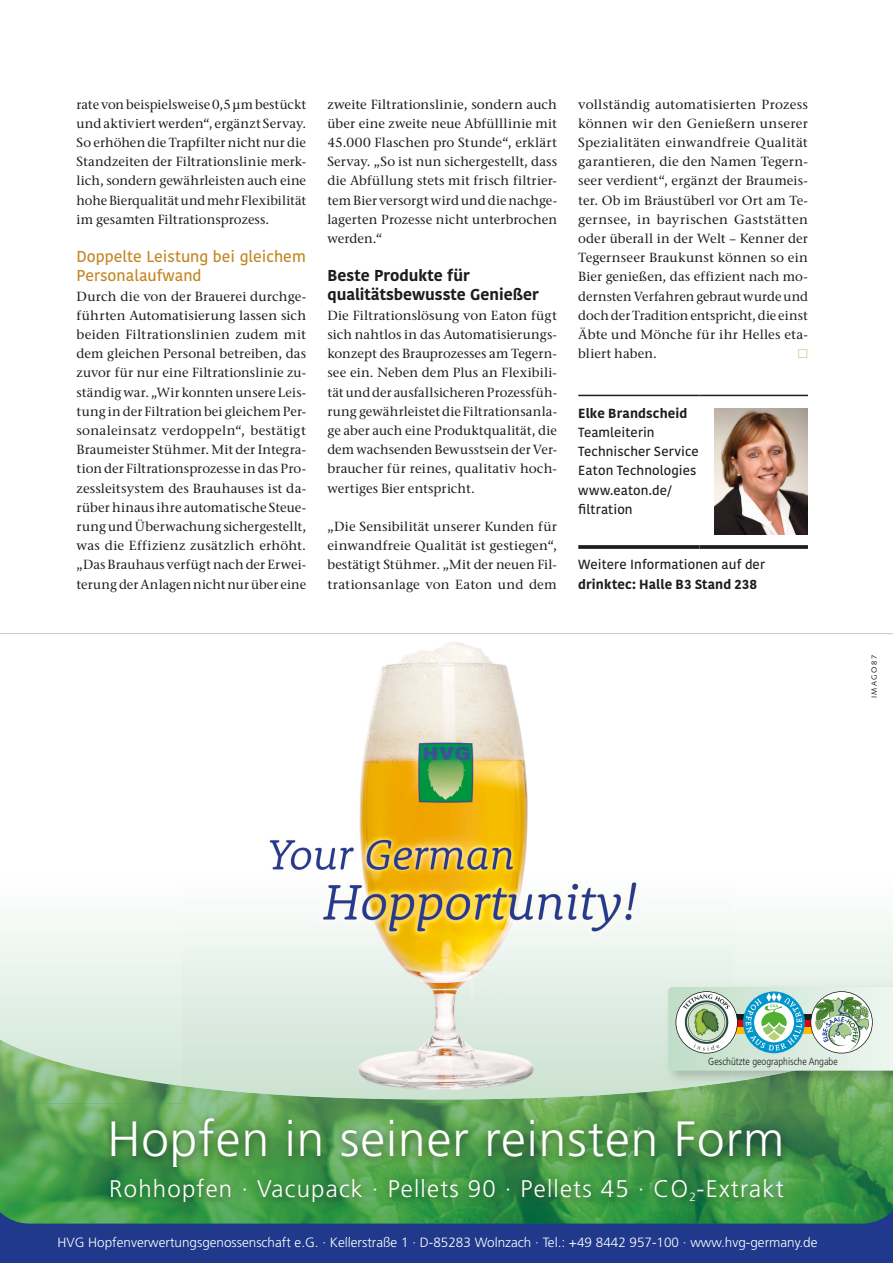
<style>
.page{position:relative;width:893px;height:1263px;background:#fff}
.page>*{position:absolute;margin:0;border:0;box-sizing:border-box;transform-origin:0 0}
.t1{font:300 49.5px "Frutiger";letter-spacing:.02em;color:#fff}
.t2{font:300 24px "Frutiger";letter-spacing:.05em;color:#fff}
.t3{font:500 15.75px/18.9px "Kohinoor Bangla";color:#c48623}
.t4{font:700 15.75px/18.9px "Kohinoor Bangla";color:#1d1d1b}
.t5{font:300 13.5px "Frutiger";color:#fff}
.t6{font:500 13.2px/19.2px "Stone Serif ITC Pro";letter-spacing:.01em;color:#1d1d1b;text-align:justify}
.t7{font:500 13.2px/19.2px "Kohinoor Bangla";letter-spacing:.005em;color:#1d1d1b}
.t8{font:700 13.2px "Kohinoor Bangla";letter-spacing:.01em;color:#1d1d1b}
.t9{font:300 condensed 10.35px "Frutiger";color:#1d1d1b}
.t10{font:7.5px "Syntax";color:#1d1d1b}
</style>
<div class="page">
<hr style="left:578px;top:395px;width:121px;height:1px;background:#1d1d1b">
<hr style="left:699px;top:395px;width:109px;height:1px;background:#1d1d1b">
<svg style="left:578px;top:545px;width:121px;height:4px"></svg>
<svg style="left:699px;top:545px;width:109px;height:4px"></svg>
<img style="left:715px;top:408px;width:93px;height:126px">
<div style="left:0;top:1079px;width:893px;height:184px;background:#20398c"></div>
<img style="left:0;top:1099px;width:893px;height:111px">
<svg style="left:0;top:922px;width:893px;height:177px"></svg>
<img style="left:183px;top:642px;width:549px;height:444px">
<img style="left:183px;top:1086px;width:549px;height:41px">
<img style="left:354px;top:1056px;width:178px;height:34px">
<img style="left:0;top:1210px;width:893px;height:28px">
<img style="left:59px;top:1237px;width:751px;height:1px">
<img style="left:732px;top:980px;width:161px;height:102px">
<img style="left:661px;top:980px;width:71px;height:110px">
<svg style="left:668px;top:987px;width:225px;height:84px"></svg>
<hr style="left:0;top:633px;width:893px;height:1px;background:#c7c7c6">
<p class="t6" style="left:77px;top:94px;width:231px">rate von beispielsweise 0,5 µm bestückt und aktiviert werden“, ergänzt Servay.<br>So erhöhen die Trapfilter nicht nur die Standzeiten der Filtrationslinie merk&shy;lich, sondern gewährleisten auch eine hohe Bierqualität und mehr Flexibilität im gesamten Filtrationsprozess.</p>
<p class="t3" style="left:77px;top:246px;width:231px">Doppelte Leistung bei gleichem<br>Personalaufwand</p>
<p class="t6" style="left:77px;top:286px;width:231px">Durch die von der Brauerei durchge&shy;führten Automatisierung lassen sich beiden Filtrationslinien zudem mit dem gleichen Personal betreiben, das zuvor für nur eine Filtrationslinie zu&shy;ständig war. „Wir konnten unsere Leis&shy;tung in der Filtration bei gleichem Per&shy;sonaleinsatz verdoppeln“, bestätigt Braumeister Stühmer. Mit der Integra&shy;tion der Filtrationsprozesse in das Pro&shy;zessleitsystem des Brauhauses ist da&shy;rüber hinaus ihre automatische Steue&shy;rung und Überwachung sichergestellt, was die Effizienz zusätzlich erhöht. „Das Brauhaus verfügt nach der Erwei&shy;terung der Anlagen nicht nur über eine</p>
<p class="t6" style="left:327px;top:94px;width:231px">zweite Filtrationslinie, sondern auch über eine zweite neue Abfülllinie mit 45.000 Flaschen pro Stunde“, erklärt Servay. „So ist nun sichergestellt, dass die Abfüllung stets mit frisch filtrier&shy;tem Bier versorgt wird und die nachge&shy;lagerten Prozesse nicht unterbrochen werden.“</p>
<p class="t4" style="left:327px;top:265px;width:213px">Beste Produkte für qualitätsbewusste Genießer</p>
<p class="t6" style="left:327px;top:306px;width:231px">Die Filtrationslösung von Eaton fügt sich nahtlos in das Automatisierungs&shy;konzept des Brauprozesses am Tegern&shy;see ein. Neben dem Plus an Flexibili&shy;tät und der ausfallsicheren Prozessfüh&shy;rung gewährleistet die Filtrationsanla&shy;ge aber auch eine Produktqualität, die dem wachsenden Bewusstsein der Ver&shy;braucher für reines, qualitativ hoch&shy;wertiges Bier entspricht.</p>
<p class="t6" style="left:327px;top:517px;width:231px">„Die Sensibilität unserer Kunden für einwandfreie Qualität ist gestiegen“, bestätigt Stühmer. „Mit der neuen Fil&shy;trationsanlage von Eaton und dem</p>
<p class="t6" style="left:578px;top:94px;width:231px">vollständig automatisierten Prozess können wir den Genießern unserer Spezialitäten einwandfreie Qualität garantieren, die den Namen Tegern&shy;seer verdient“, ergänzt der Braumeis&shy;ter. Ob im Bräustüberl vor Ort am Te&shy;gernsee, in bayrischen Gaststätten oder überall in der Welt – Kenner der Tegernseer Braukunst können so ein Bier genießen, das effizient nach mo&shy;dernsten Verfahren gebraut wurde und doch der Tradition entspricht, die einst Äbte und Mönche für ihr Helles eta&shy;bliert haben.</p>
<p class="t8" style="left:578px;top:402px;width:110px">Elke Brandscheid</p>
<p class="t7" style="left:578px;top:422px;width:122px">Teamleiterin<br>Technischer Service<br>Eaton Technologies www.eaton.de/ filtration</p>
<p class="t7" style="left:578px;top:555px;width:188px">Weitere Informationen auf der</p>
<p class="t8" style="left:578px;top:572px;width:180px">drinktec: Halle B3 Stand 238</p>
<p class="t10" style="left:870px;top:698px;width:45px;rotate:-90deg">IMAGO87</p>
<p class="t9" style="left:708px;top:1055px;width:131px">Geschützte geographische Angabe</p>
<h1 class="t1" style="left:107px;top:1111px;width:678px">Hopfen in seiner reinsten Form</h1>
<h2 class="t2" style="left:109px;top:1175px;width:676px">Rohhopfen · Vacupack · Pellets 90 · Pellets 45 · CO<sub>2</sub>-Extrakt</h2>
<p class="t5" style="left:58px;top:1235px;width:761px">HVG Hopfenverwertungsgenossenschaft e.G. · Kellerstraße 1 · D-85283 Wolnzach · Tel.: +49 8442 957-100 · www.hvg-germany.de</p>
</div>
